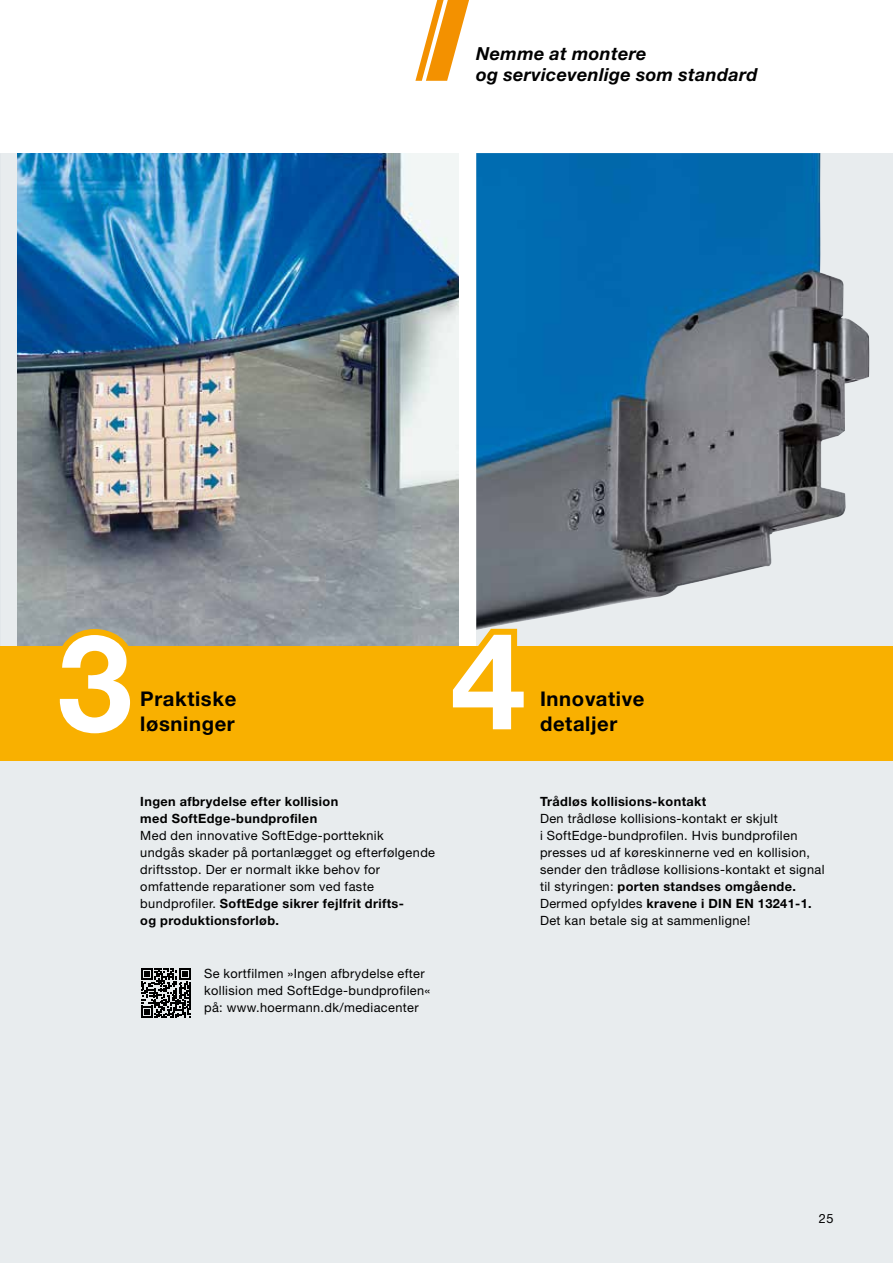
<style>
.page{position:relative;width:893px;height:1263px;background:#fff}
.page>*{position:absolute;margin:0;border:0;box-sizing:border-box;transform-origin:0 0}
.t1{font:700 135px "Hoermann Helvetica Neue";color:#fff}
.t2{font:700 20.25px/25.5px "Hoermann Helvetica Neue";letter-spacing:.03em;color:#000}
.t3{font:italic 700 18px/21.3px "Hoermann Helvetica Neue";letter-spacing:.02em;color:#000}
.t4{font:12.75px/17px "Hoermann Helvetica Neue Rm";letter-spacing:.03em;color:#000}
.t5{font:700 12.75px/17px "Hoermann Helvetica Neue";letter-spacing:.03em;color:#000}
.s1{font-family:"Hoermann Helvetica Neue Rm";font-weight:400}
</style>
<div class="page">
<div style="left:0;top:153px;width:893px;height:1110px;background:#e8ecee"></div>
<svg style="left:415px;top:0;width:54px;height:81px"></svg>
<img style="left:17px;top:153px;width:442px;height:493px">
<div style="left:459px;top:153px;width:17px;height:546px;background:#fff"></div>
<img style="left:476px;top:153px;width:393px;height:470px">
<div style="left:0;top:646px;width:893px;height:115px;background:#f9b000"></div>
<svg style="left:48px;top:623px;width:94px;height:23px;background:#b6a46f"></svg>
<svg style="left:441px;top:623px;width:77px;height:23px"></svg>
<svg style="left:141px;top:968px;width:50px;height:50px"></svg>
<h3 class="t3" style="left:476px;top:42px;width:283px">Nemme at montere<br>og servicevenlige som standard</h3>
<h1 class="t1" style="left:57px;top:587px;width:77px">3</h1>
<h1 class="t1" style="left:451px;top:585px;width:77px">4</h1>
<h2 class="t2" style="left:140px;top:684px;width:97px">Praktiske løsninger</h2>
<h2 class="t2" style="left:540px;top:684px;width:106px">Innovative</h2>
<h2 class="t2" style="left:540px;top:710px;width:79px">detaljer</h2>
<p class="t5" style="left:140px;top:792px;width:199px">Ingen afbrydelse efter kollision med SoftEdge-bundprofilen</p>
<p class="t4" style="left:140px;top:826px;width:296px">Med den innovative SoftEdge-portteknik<br>undgås skader på portanlægget og efterfølgende driftsstop. Der er normalt ikke behov for omfattende reparationer som ved faste</p>
<p class="t5" style="left:140px;top:894px;width:265px"><span class="s1">bundprofiler.</span> SoftEdge sikrer fejlfrit drifts&shy;og produktionsforløb.</p>
<p class="t4" style="left:204px;top:964px;width:228px">Se kortfilmen »Ingen afbrydelse efter kollision med SoftEdge-bundprofilen« på: www.hoermann.dk/mediacenter</p>
<p class="t5" style="left:540px;top:792px;width:168px">Trådløs kollisions-kontakt</p>
<p class="t4" style="left:540px;top:809px;width:286px">Den trådløse kollisions-kontakt er skjult<br>i SoftEdge-bundprofilen. Hvis bundprofilen presses ud af køreskinnerne ved en kollision, sender den trådløse kollisions-kontakt et signal</p>
<p class="t5" style="left:540px;top:877px;width:273px"><span class="s1">til styringen:</span> porten standses omgående.<br><span class="s1">Dermed opfyldes</span> kravene i DIN EN 13241-1.</p>
<p class="t4" style="left:540px;top:911px;width:212px">Det kan betale sig at sammenligne!</p>
<p class="t4" style="left:819px;top:1209px;width:16px">25</p>
</div>
